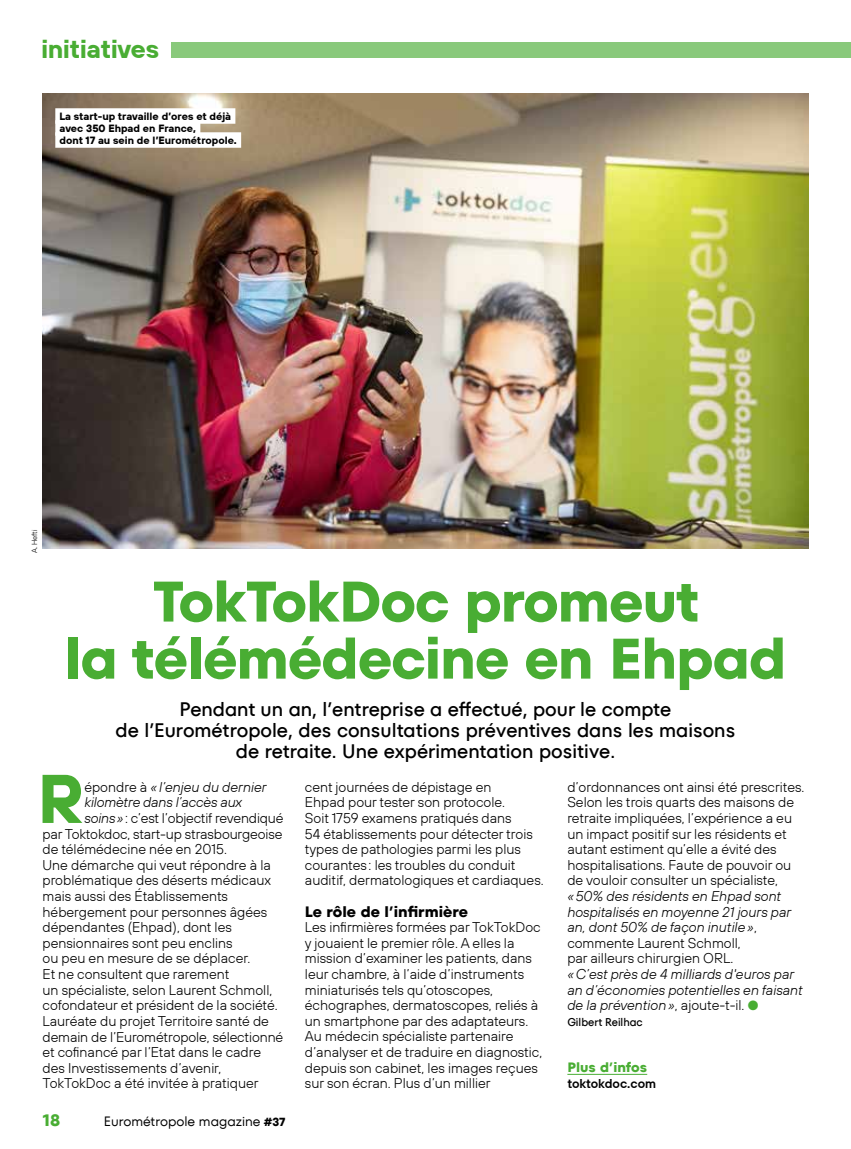
<style>
.page{position:relative;width:851px;height:1149px;background:#fff}
.page>*{position:absolute;margin:0;border:0;box-sizing:border-box;transform-origin:0 0}
.t1{font:700 68.7px "TT Hoves";color:#49ad33}
.t2{font:700 57px/57px "TT Fors";letter-spacing:-.015em;color:#49ad33;text-align:center}
.t3{font:italic 700 25.5px "TT Hoves";color:#49ad33}
.t4{font:500 19.5px/21px "TT Fors";color:#000;text-align:center}
.t5{font:700 16.5px "TT Fors";color:#49ad33}
.t6{font:700 15px "TT Fors";color:#000}
.t7{font:300 14.1px/15.6px "TT Hoves";color:#000}
.t8{font:italic 300 14.1px/15.6px "TT Hoves";color:#000}
.t9{font:13.5px "TT Fors";color:#000}
.t10{font:700 13.5px "TT Fors";color:#49ad33}
.t11{font:600 12.75px "TT Hoves";color:#000}
.t12{font:500 11.25px "TT Fors";color:#000;scale:.95 1}
.t13{font:700 10.5px/12px "TT Hoves";color:#000}
.t14{font:300 7.5px "TT Hoves";color:#000}
.s1{font-style:normal}
.s2{font-style:italic}
.s3{font-family:"TT Hoves";font-weight:700;font-size:11.7px}
.s4{color:#49ad33}
</style>
<div class="page">
<div style="left:171px;top:42px;width:679px;height:16px;background:#89c97b"></div>
<img style="left:43px;top:94px;width:765px;height:454px">
<svg style="left:60px;top:107px;width:281px;height:37px;background:#a38c6c"></svg>
<div style="left:55px;top:108px;width:180px;height:16px;background:#fff"></div>
<div style="left:55px;top:120px;width:145px;height:16px;background:#fff"></div>
<div style="left:55px;top:132px;width:186px;height:16px;background:#fff"></div>
<hr style="left:567px;top:1073px;width:80px;height:1px;background:#49ad33">
<h3 class="t3" style="left:43px;top:32px;width:125px">initiatives</h3>
<p class="t13" style="left:60px;top:110px;width:179px">La start-up travaille d’ores et déjà avec 350 Ehpad en France,<br>dont 17 au sein de l’Eurométropole.</p>
<p class="t14" style="left:30px;top:553px;width:25px;rotate:-90deg">A. Hefti</p>
<h2 class="t2" style="left:64px;top:572px;width:723px">TokTokDoc promeut<br>la télémédecine en Ehpad</h2>
<h3 class="t4" style="left:116px;top:698px;width:621px">Pendant un an, l’entreprise a effectué, pour le compte<br>de l’Eurométropole, des consultations préventives dans les maisons de retraite. Une expérimentation positive.</h3>
<h1 class="t1" style="left:38px;top:752px;width:48px">R</h1>
<p class="t8" style="left:84px;top:778px;width:184px"><span class="s1">épondre à</span> « l’enjeu du dernier</p>
<p class="t8" style="left:84px;top:794px;width:159px">kilomètre dans l’accès aux</p>
<p class="t7" style="left:84px;top:809px;width:200px"><span class="s2">soins»</span>: c’est l’objectif revendiqué</p>
<p class="t7" style="left:43px;top:825px;width:241px">par Toktokdoc, start-up strasbourgeoise</p>
<p class="t7" style="left:43px;top:840px;width:186px">de télémédecine née en 2015.</p>
<p class="t7" style="left:43px;top:856px;width:230px">Une démarche qui veut répondre à la</p>
<p class="t7" style="left:43px;top:872px;width:230px">problématique des déserts médicaux</p>
<p class="t7" style="left:43px;top:887px;width:187px">mais aussi des Établissements</p>
<p class="t7" style="left:43px;top:903px;width:226px">hébergement pour personnes âgées</p>
<p class="t7" style="left:43px;top:918px;width:191px">dépendantes (Ehpad), dont les</p>
<p class="t7" style="left:43px;top:934px;width:192px">pensionnaires sont peu enclins</p>
<p class="t7" style="left:43px;top:950px;width:209px">ou peu en mesure de se déplacer.</p>
<p class="t7" style="left:43px;top:965px;width:188px">Et ne consultent que rarement</p>
<p class="t7" style="left:43px;top:981px;width:231px">un spécialiste, selon Laurent Schmoll,</p>
<p class="t7" style="left:43px;top:996px;width:236px">cofondateur et président de la société.</p>
<p class="t7" style="left:43px;top:1012px;width:228px">Lauréate du projet Territoire santé de</p>
<p class="t7" style="left:43px;top:1028px;width:242px">demain de l’Eurométropole, sélectionné</p>
<p class="t7" style="left:43px;top:1043px;width:220px">et cofinancé par l’Etat dans le cadre</p>
<p class="t7" style="left:43px;top:1059px;width:180px">des Investissements d’avenir,</p>
<p class="t7" style="left:43px;top:1074px;width:217px">TokTokDoc a été invitée à pratiquer</p>
<p class="t5" style="left:43px;top:1109px;width:19px">18</p>
<p class="t9" style="left:104px;top:1112px;width:183px">Eurométropole magazine <span class="s3">#37</span></p>
<p class="t7" style="left:305px;top:778px;width:240px">cent journées de dépistage en<br>Ehpad pour tester son protocole.<br>Soit 1759 examens pratiqués dans<br>54 établissements pour détecter trois types de pathologies parmi les plus courantes : les troubles du conduit auditif, dermatologiques et cardiaques.</p>
<p class="t6" style="left:305px;top:901px;width:164px">Le rôle de l’infirmière</p>
<p class="t7" style="left:305px;top:918px;width:239px">Les infirmières formées par TokTokDoc y jouaient le premier rôle. A elles la mission d’examiner les patients, dans leur chambre, à l’aide d’instruments miniaturisés tels qu’otoscopes, échographes, dermatoscopes, reliés à un smartphone par des adaptateurs.<br>Au médecin spécialiste partenaire d’analyser et de traduire en diagnostic, depuis son cabinet, les images reçues sur son écran. Plus d’un millier</p>
<p class="t7" style="left:567px;top:778px;width:238px">d’ordonnances ont ainsi été prescrites.<br>Selon les trois quarts des maisons de retraite impliquées, l’expérience a eu un impact positif sur les résidents et autant estiment qu’elle a évité des hospitalisations. Faute de pouvoir ou de vouloir consulter un spécialiste,</p>
<p class="t8" style="left:567px;top:887px;width:225px">«50% des résidents en Ehpad sont hospitalisés en moyenne 21 jours par an, dont 50% de façon inutile»<span class="s1">, commente Laurent Schmoll,<br>par ailleurs chirurgien ORL.</span></p>
<p class="t8" style="left:567px;top:965px;width:237px">«C’est près de 4 milliards d'euros par an d’économies potentielles en faisant de la prévention»<span class="s1">, ajoute-t-il.</span> <span class="s4">●</span></p>
<p class="t12" style="left:567px;top:1014px;width:81px">Gilbert Reilhac</p>
<p class="t10" style="left:567px;top:1058px;width:81px">Plus d’infos</p>
<p class="t11" style="left:567px;top:1075px;width:90px">toktokdoc.com</p>
</div>
